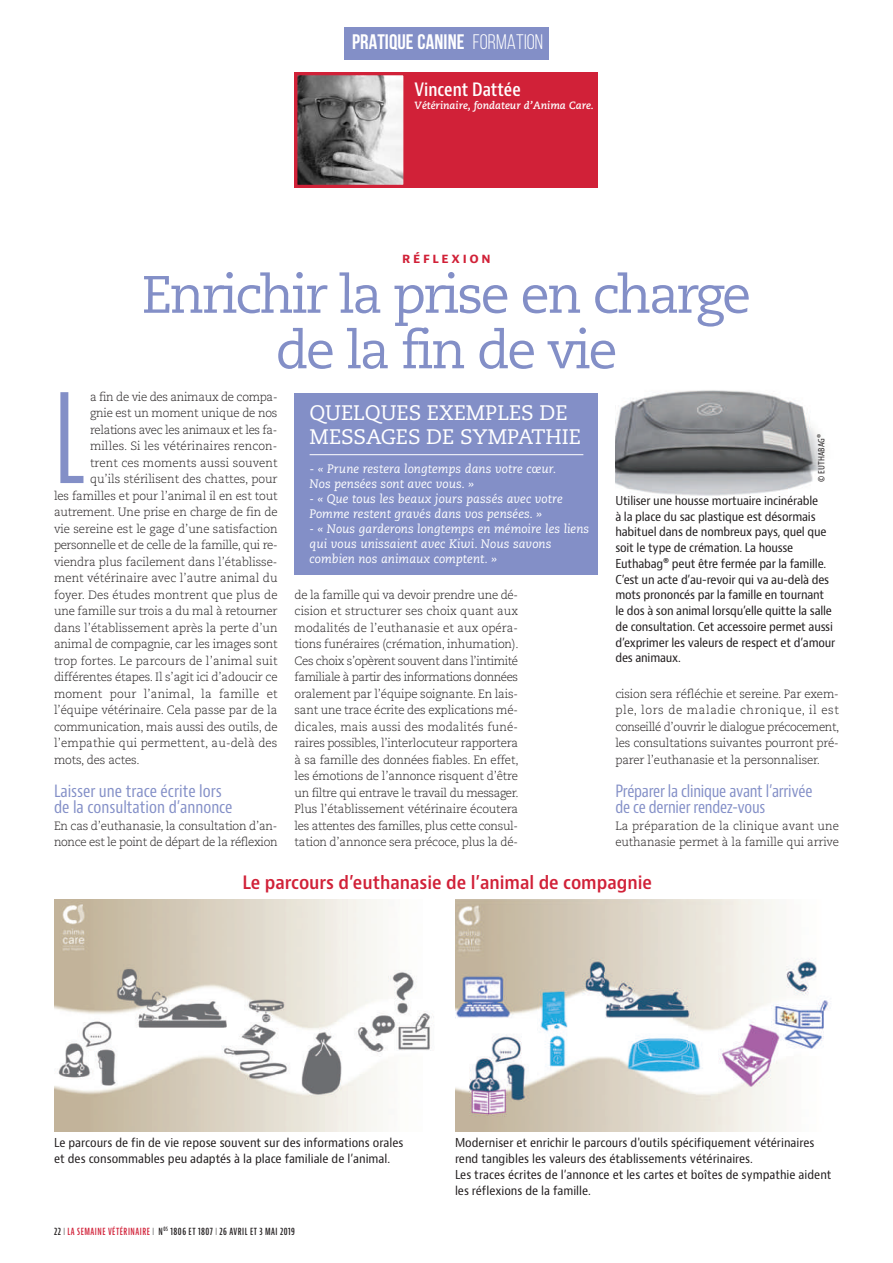
<style>
.page{position:relative;width:893px;height:1263px;background:#fff}
.page>*{position:absolute;margin:0;border:0;box-sizing:border-box;transform-origin:0 0}
.t1{font:extra-condensed 120.9px "Bernino Sans";color:#838fc7}
.t2{font:52.5px/55.5px "Caecilia";letter-spacing:-.05em;color:#838fc7;text-align:center}
.t3{font:21px/24px "Caecilia";color:#fff}
.t4{font:700 21px "Bebas Neue";letter-spacing:.005em;color:#fff}
.t5{font:600 condensed 18px "Bernino Sans";color:#d12138}
.t6{font:600 condensed 18px "Bernino Sans";color:#fff}
.t7{font:condensed 16.5px/16.5px "Bernino Sans";letter-spacing:-.015em;color:#838fc7}
.t8{font:italic 12.3px/15px "Caecilia";letter-spacing:.005em;color:#fff}
.t9{font:300 12px/16.5px "Caecilia";letter-spacing:-.015em;color:#231f20}
.t10{font:condensed 12px/15.8px "Bernino Sans";letter-spacing:-.015em;color:#231f20}
.t11{font:300 12px "Caecilia";letter-spacing:.01em;color:#231f20}
.t12{font:300 12px "Caecilia";letter-spacing:.005em;color:#231f20}
.t13{font:700 12px "Bernino Sans";letter-spacing:.225em;color:#d12138}
.t14{font:600 extra-condensed 10.5px "Bernino Sans";letter-spacing:.05em;color:#231f20}
.t15{font:italic 700 10.5px "Caecilia";color:#fff}
.t16{font:condensed 9px "Bernino Sans";color:#231f20}
.s1{font-weight:400}
.s2{font-style:normal;font-size:12px}
.s3{font-size:12px}
.s4{font-weight:300}
.s5{color:#d12138}
</style>
<div class="page">
<div style="left:345px;top:27px;width:204px;height:33px;background:#838fc7"></div>
<div style="left:295px;top:72px;width:303px;height:116px;background:#d12138"></div>
<img style="left:298px;top:76px;width:104px;height:108px">
<div style="left:294px;top:72px;width:112px;height:116px;border:3px solid #d12138"></div>
<img style="left:54px;top:899px;width:380px;height:232px">
<img style="left:455px;top:899px;width:374px;height:232px">
<img style="left:615px;top:390px;width:207px;height:106px">
<div style="left:295px;top:393px;width:303px;height:182px;background:#838fc7"></div>
<hr style="left:310px;top:454px;width:273px;height:1px;background:#fff">
<h3 class="t4" style="left:352px;top:30px;width:193px">PRATIQUE CANINE <span class="s1">FORMATION</span></h3>
<h3 class="t6" style="left:415px;top:82px;width:108px">Vincent Dattée</h3>
<p class="t15" style="left:415px;top:101px;width:181px">Vétérinaire, fondateur d’Anima Care.</p>
<p class="t13" style="left:402px;top:253px;width:90px">RÉFLEXION</p>
<h2 class="t2" style="left:142px;top:271px;width:611px">Enrichir la prise en charge de la fin de vie</h2>
<h1 class="t1" style="left:54px;top:390px;width:31px">L</h1>
<p class="t9" style="left:90px;top:389px;width:189px">a fin de vie des animaux de compa-</p>
<p class="t9" style="left:90px;top:406px;width:189px">gnie est un moment unique de nos</p>
<p class="t9" style="left:90px;top:422px;width:189px">relations avec les animaux et les fa-</p>
<p class="t12" style="left:90px;top:441px;width:189px">milles. Si les vétérinaires rencon-</p>
<p class="t12" style="left:90px;top:457px;width:189px">trent ces moments aussi souvent</p>
<p class="t9" style="left:90px;top:472px;width:189px">qu’ils stérilisent des chattes, pour</p>
<p class="t9" style="left:54px;top:488px;width:225px">les familles et pour l’animal il en est tout</p>
<p class="t9" style="left:54px;top:505px;width:225px">autrement. Une prise en charge de fin de</p>
<p class="t9" style="left:54px;top:521px;width:225px">vie sereine est le gage d’une satisfaction</p>
<p class="t9" style="left:54px;top:538px;width:225px">personnelle et de celle de la famille, qui re-</p>
<p class="t9" style="left:54px;top:554px;width:225px">viendra plus facilement dans l’établisse-</p>
<p class="t9" style="left:54px;top:571px;width:225px">ment vétérinaire avec l’autre animal du</p>
<p class="t11" style="left:54px;top:589px;width:225px">foyer. Des études montrent que plus de</p>
<p class="t9" style="left:54px;top:604px;width:225px">une famille sur trois a du mal à retourner</p>
<p class="t9" style="left:54px;top:620px;width:225px">dans l’établissement après la perte d’un</p>
<p class="t9" style="left:54px;top:637px;width:225px">animal de compagnie, car les images sont</p>
<p class="t12" style="left:54px;top:655px;width:225px">trop fortes. Le parcours de l’animal suit</p>
<p class="t9" style="left:54px;top:670px;width:225px">différentes étapes. Il s’agit ici d’adoucir ce</p>
<p class="t11" style="left:54px;top:688px;width:225px">moment pour l’animal, la famille et</p>
<p class="t9" style="left:54px;top:703px;width:225px">l’équipe vétérinaire. Cela passe par de la</p>
<p class="t9" style="left:54px;top:719px;width:225px">communication, mais aussi des outils, de</p>
<p class="t11" style="left:54px;top:738px;width:225px">l’empathie qui permettent, au-delà des</p>
<p class="t9" style="left:54px;top:752px;width:87px">mots, des actes.</p>
<h3 class="t7" style="left:54px;top:783px;width:180px">Laisser une trace écrite lors de la consultation d’annonce</h3>
<p class="t9" style="left:54px;top:818px;width:225px">En cas d’euthanasie, la consultation d’an&shy;nonce est le point de départ de la réflexion</p>
<h3 class="t3" style="left:310px;top:402px;width:273px">QUELQUES EXEMPLES DE<br>MESSAGES DE SYMPATHIE</h3>
<p class="t8" style="left:309px;top:462px;width:248px"><span class="s2">-</span> <span class="s3">«</span> Prune restera longtemps dans votre cœur.<br>Nos pensées sont avec vous. »</p>
<p class="t8" style="left:309px;top:492px;width:255px">- « Que tous les beaux jours passés avec votre<br>Pomme restent gravés dans vos pensées. »</p>
<p class="t8" style="left:309px;top:522px;width:281px">- « Nous garderons longtemps en mémoire les liens qui vous unissaient avec Kiwi. Nous savons combien nos animaux comptent. »</p>
<p class="t9" style="left:295px;top:587px;width:225px;text-align:justify">de la famille qui va devoir prendre une dé&shy;cision et structurer ses choix quant aux modalités de l’euthanasie et aux opéra&shy;tions funéraires (crémation, inhumation).<br>Ces choix s’opèrent souvent dans l’intimité familiale à partir des informations données oralement par l’équipe soignante. En lais&shy;sant une trace écrite des explications mé&shy;dicales, mais aussi des modalités funé&shy;raires possibles, l’interlocuteur rapportera à sa famille des données fiables. En effet, les émotions de l’annonce risquent d’être un filtre qui entrave le travail du messager.<br>Plus l’établissement vétérinaire écoutera les attentes des familles, plus cette consul&shy;tation d’annonce sera précoce, plus la dé-</p>
<p class="t16" style="left:817px;top:482px;width:49px;rotate:-90deg">© EUTHABAG®</p>
<p class="t10" style="left:615px;top:493px;width:221px">Utiliser une housse mortuaire incinérable<br>à la place du sac plastique est désormais habituel dans de nombreux pays, quel que soit le type de crémation. La housse Euthabag® peut être fermée par la famille.<br>C’est un acte d’au-revoir qui va au-delà des mots prononcés par la famille en tournant le dos à son animal lorsqu’elle quitte la salle de consultation. Cet accessoire permet aussi d’exprimer les valeurs de respect et d’amour des animaux.</p>
<p class="t9" style="left:615px;top:686px;width:225px;text-align:justify">cision sera réfléchie et sereine. Par exem&shy;ple, lors de maladie chronique, il est conseillé d’ouvrir le dialogue précocement, les consultations suivantes pourront pré&shy;parer l’euthanasie et la personnaliser.</p>
<h3 class="t7" style="left:615px;top:783px;width:199px">Préparer la clinique avant l’arrivée de ce dernier rendez-vous</h3>
<p class="t9" style="left:615px;top:818px;width:225px">La préparation de la clinique avant une euthanasie permet à la famille qui arrive</p>
<h3 class="t5" style="left:243px;top:875px;width:411px">Le parcours d’euthanasie de l’animal de compagnie</h3>
<p class="t10" style="left:54px;top:1136px;width:351px">Le parcours de fin de vie repose souvent sur des informations orales et des consommables peu adaptés à la place familiale de l’animal.</p>
<p class="t10" style="left:455px;top:1136px;width:378px">Moderniser et enrichir le parcours d'outils spécifiquement vétérinaires rend tangibles les valeurs des établissements vétérinaires.<br>Les traces écrites de l’annonce et les cartes et boîtes de sympathie aident les réflexions de la famille.</p>
<p class="t14" style="left:54px;top:1227px;width:243px">22 <span class="s4">I</span> <span class="s5">LA SEMAINE VÉTÉRINAIRE</span> <span class="s4">I</span> N<sup>0S</sup> 1806 ET 1807 <span class="s4">I</span> 26 AVRIL ET 3 MAI 2019</p>
</div>
